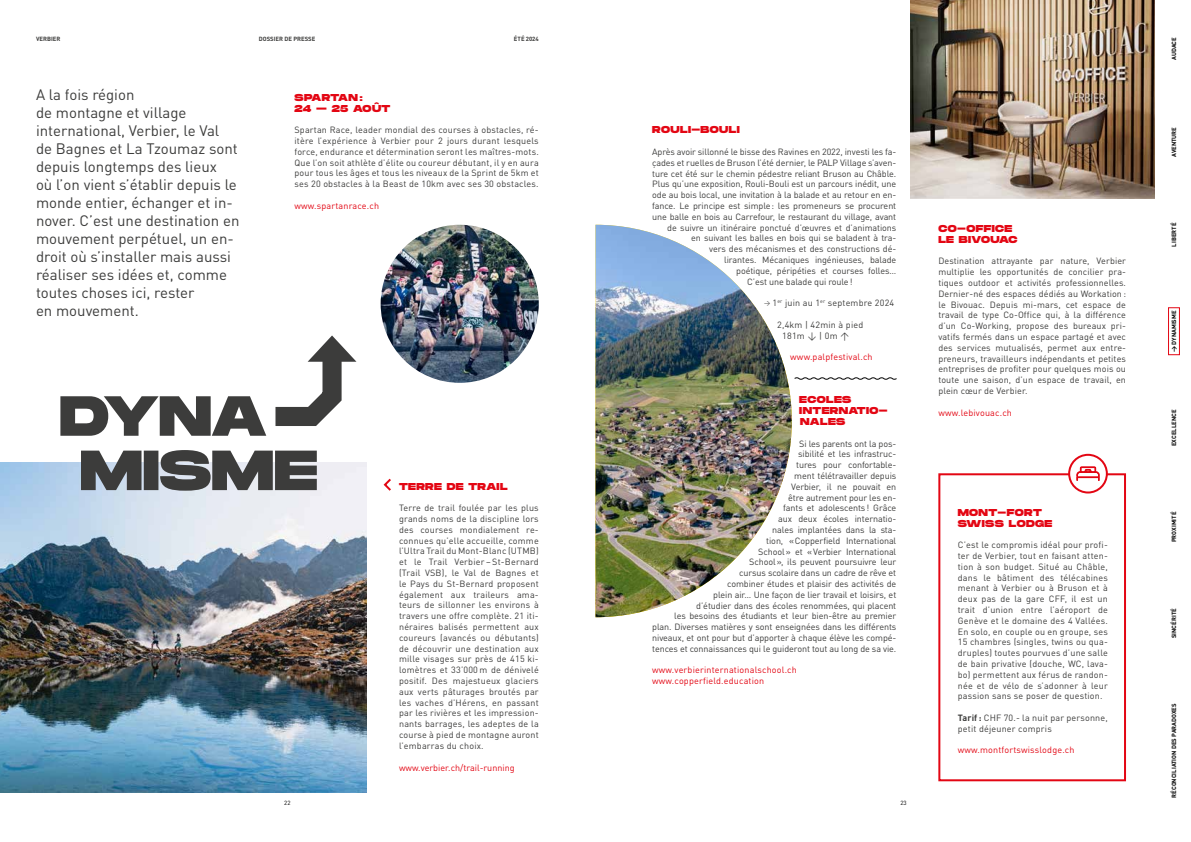
<style>
.page{position:relative;width:1191px;height:842px;background:#fff}
.page>*{position:absolute;margin:0;border:0;box-sizing:border-box;transform-origin:0 0}
.t1{font:15px/18px "DINOT";color:#3c3c3b}
.t2{font:800 10px/10.8px "Monument Extended";letter-spacing:.04em;color:#e30613}
.t3{font:9px/10.8px "DINOT";letter-spacing:-.01em;color:#3c3c3b;text-align:justify}
.t4{font:9px/10.8px "DINOT";letter-spacing:.02em;color:#e30613}
.t5{font:9px/10.8px "DINOT";letter-spacing:.02em;color:#3c3c3b}
.t6{font:9px "DINOT";color:#e30613}
.t7{font:700 6px "DINOT";color:#000}
.t8{font:700 6px "DINOT";color:#3c3c3b}
.t9{font:6px "DINOT";color:#000}
.s1{font-size:6px}
.s2{font-weight:700}
.s3{color:#fff}
</style>
<div class="page">
<img style="left:0;top:463px;width:366px;height:329px">
<img style="left:595px;top:225px;width:197px;height:392px">
<div style="left:1168px;top:307px;width:11px;height:48px;border:1px solid #e30613"></div>
<svg style="left:81px;top:450px;width:236px;height:41px"></svg>
<svg style="left:60px;top:335px;width:296px;height:101px"></svg>
<img style="left:381px;top:225px;width:158px;height:158px;border-radius:79px">
<img style="left:910px;top:0;width:245px;height:198px">
<div style="left:938px;top:473px;width:188px;height:308px;border:2px solid #e30613"></div>
<div style="left:1069px;top:455px;width:37px;height:37px;background:#fff;border-radius:50%"></div>
<div style="left:1068px;top:454px;width:39px;height:39px;border:2px solid #e30613;border-radius:50%"></div>
<svg style="left:1075px;top:466px;width:25px;height:28px"></svg>
<svg style="left:383px;top:478px;width:8px;height:13px"></svg>
<svg style="left:794px;top:377px;width:103px;height:3px"></svg>
<p class="t8" style="left:36px;top:35px;width:26px">VERBIER</p>
<p class="t8" style="left:259px;top:35px;width:58px">DOSSIER DE PRESSE</p>
<p class="t8" style="left:514px;top:35px;width:26px">ÉTÉ 2024</p>
<p class="t1" style="left:36px;top:86px;width:205px">A la fois région<br>de montagne et village international, Verbier, le Val<br>de Bagnes et La Tzoumaz sont depuis longtemps des lieux<br>où l’on vient s’établir depuis le monde entier, échanger et in&shy;nover. C’est une destination en mouvement perpétuel, un en&shy;droit où s’installer mais aussi réaliser ses idées et, comme toutes choses ici, rester<br>en mouvement.</p>
<p class="t2" style="left:294px;top:92px;width:97px">SPARTAN :<br>24 – 25 AOÛT</p>
<p class="t3" style="left:294px;top:124px;width:246px">Spartan Race, leader mondial des courses à obstacles, ré&shy;itère l’expérience à Verbier pour 2 jours durant lesquels force, endurance et détermination seront les maîtres-mots.<br>Que l’on soit athlète d’élite ou coureur débutant, il y en aura pour tous les âges et tous les niveaux de la Sprint de 5km et ses 20 obstacles à la Beast de 10km avec ses 30 obstacles.</p>
<p class="t4" style="left:294px;top:200px;width:86px">www.spartanrace.ch</p>
<p class="t2" style="left:399px;top:480px;width:110px">TERRE DE TRAIL</p>
<p class="t3" style="left:399px;top:502px;width:141px">Terre de trail foulée par les plus grands noms de la discipline lors des courses mondialement re&shy;connues qu’elle accueille, comme l’Ultra Trail du Mont-Blanc (UTMB) et le Trail Verbier – St-Bernard (Trail VSB), le Val de Bagnes et le Pays du St-Bernard proposent également aux traileurs ama&shy;teurs de sillonner les environs à travers une offre complète. 21 iti&shy;néraires balisés permettent aux coureurs (avancés ou débutants) de découvrir une destination aux mille visages sur près de 415 ki&shy;lomètres et 33’000 m de dénivelé positif. Des majestueux glaciers aux verts pâturages broutés par les vaches d’Hérens, en passant par les rivières et les impression&shy;nants barrages, les adeptes de la course à pied de montagne auront l’embarras du choix.</p>
<p class="t6" style="left:399px;top:762px;width:117px">www.verbier.ch/trail-running</p>
<p class="t2" style="left:652px;top:124px;width:89px">ROULI-BOULI</p>
<p class="t3" style="left:652px;top:146px;width:245px">Après avoir sillonné le bisse des Ravines en 2022, investi les fa-</p>
<p class="t3" style="left:652px;top:157px;width:246px">çades et ruelles de Bruson l’été dernier, le PALP Village s’aven-</p>
<p class="t3" style="left:652px;top:168px;width:246px">ture cet été sur le chemin pédestre reliant Bruson au Châble.</p>
<p class="t3" style="left:652px;top:179px;width:245px">Plus qu’une exposition, Rouli-Bouli est un parcours inédit, une</p>
<p class="t3" style="left:652px;top:189px;width:245px">ode au bois local, une invitation à la balade et au retour en en-</p>
<p class="t3" style="left:652px;top:200px;width:245px">fance. Le principe est simple: les promeneurs se procurent</p>
<p class="t3" style="left:652px;top:211px;width:245px">une balle en bois au Carrefour, le restaurant du village, avant</p>
<p class="t3" style="left:667px;top:222px;width:231px">de suivre un itinéraire ponctué d’œuvres et d’animations</p>
<p class="t3" style="left:691px;top:233px;width:207px">en suivant les balles en bois qui se baladent à tra-</p>
<p class="t3" style="left:709px;top:243px;width:189px">vers des mécanismes et des constructions dé-</p>
<p class="t3" style="left:724px;top:254px;width:174px">lirantes. Mécaniques ingénieuses, balade</p>
<p class="t3" style="left:736px;top:265px;width:162px">poétique, péripéties et courses folles…</p>
<p class="t3" style="left:747px;top:276px;width:107px">C’est une balade qui roule!</p>
<p class="t5" style="left:764px;top:297px;width:131px"><span class="s1">→</span> 1<sup>er</sup> juin au 1<sup>er</sup> septembre 2024</p>
<p class="t5" style="left:782px;top:319px;width:83px;text-indent:-5px">2,4km | 42min à pied<br>181m ↓ | 0m ↑</p>
<p class="t4" style="left:790px;top:351px;width:84px">www.palpfestival.ch</p>
<p class="t2" style="left:799px;top:394px;width:90px">ECOLES<br>INTERNATIO-<br>NALES</p>
<p class="t3" style="left:652px;top:438px;width:246px;text-align:right">Si les parents ont la pos-<br>sibilité et les infrastruc-<br>tures pour confortable-<br>ment télétravailler depuis<br>Verbier, il ne pouvait en<br>être autrement pour les en-<br>fants et adolescents! Grâce<br>aux deux écoles internatio-<br>nales implantées dans la sta-<br>tion, «Copperfield International<br>School» et «Verbier International<br>School», ils peuvent poursuivre leur<br>cursus scolaire dans un cadre de rêve et<br>combiner études et plaisir des activités de<br>plein air… Une façon de lier travail et loisirs, et<br>d’étudier dans des écoles renommées, qui placent<br>les besoins des étudiants et leur bien-être au premier<br>plan. Diverses matières y sont enseignées dans les différents niveaux, et ont pour but d’apporter à chaque élève les compé&shy;tences et connaissances qui le guideront tout au long de sa vie.</p>
<p class="t4" style="left:652px;top:665px;width:146px">www.verbierinternationalschool.ch www.copperfield.education</p>
<p class="t9" style="left:284px;top:799px;width:8px">22</p>
<p class="t9" style="left:900px;top:799px;width:8px">23</p>
<p class="t2" style="left:938px;top:223px;width:81px">CO-OFFICE<br>LE BIVOUAC</p>
<p class="t3" style="left:938px;top:255px;width:189px">Destination attrayante par nature, Verbier multiplie les opportunités de concilier pra&shy;tiques outdoor et activités professionnelles.<br>Dernier-né des espaces dédiés au Workation : le Bivouac. Depuis mi-mars, cet espace de travail de type Co-Office qui, à la différence d’un Co-Working, propose des bureaux pri&shy;vatifs fermés dans un espace partagé et avec des services mutualisés, permet aux entre&shy;preneurs, travailleurs indépendants et petites entreprises de profiter pour quelques mois ou toute une saison, d’un espace de travail, en plein cœur de Verbier.</p>
<p class="t4" style="left:938px;top:407px;width:75px">www.lebivouac.ch</p>
<p class="t2" style="left:957px;top:507px;width:96px">MONT-FORT<br>SWISS LODGE</p>
<p class="t3" style="left:957px;top:539px;width:152px">C’est le compromis idéal pour profi&shy;ter de Verbier, tout en faisant atten&shy;tion à son budget. Situé au Châble, dans le bâtiment des télécabines menant à Verbier ou à Bruson et à deux pas de la gare CFF, il est un trait d’union entre l’aéroport de Genève et le domaine des 4 Vallées.<br>En solo, en couple ou en groupe, ses 15 chambres (singles, twins ou qua&shy;druples) toutes pourvues d’une salle de bain privative (douche, WC, lava&shy;bo) permettent aux férus de randon&shy;née et de vélo de s’adonner à leur passion sans se poser de question.</p>
<p class="t5" style="left:957px;top:712px;width:152px"><span class="s2">Tarif:</span> CHF 70.- la nuit par personne, petit déjeuner compris</p>
<p class="t4" style="left:957px;top:745px;width:118px">www.montfortswisslodge.ch</p>
<p class="t7" style="left:1170px;top:68px;width:32px;rotate:-90deg"><span class="s3">→</span> AUDACE</p>
<p class="t7" style="left:1170px;top:164px;width:39px;rotate:-90deg"><span class="s3">→</span> AVENTURE</p>
<p class="t7" style="left:1170px;top:254px;width:33px;rotate:-90deg"><span class="s3">→</span> LIBERTÉ</p>
<p class="t7" style="left:1170px;top:352px;width:43px;rotate:-90deg">→ DYNAMISME</p>
<p class="t7" style="left:1170px;top:454px;width:46px;rotate:-90deg"><span class="s3">→</span> EXCELLENCE</p>
<p class="t7" style="left:1170px;top:550px;width:40px;rotate:-90deg"><span class="s3">→</span> PROXIMITÉ</p>
<p class="t7" style="left:1170px;top:646px;width:39px;rotate:-90deg"><span class="s3">→</span> SINCÉRITÉ</p>
<p class="t7" style="left:1170px;top:805px;width:103px;rotate:-90deg"><span class="s3">→</span> RÉCONCILIATION DES PARADOXES</p>
</div>
